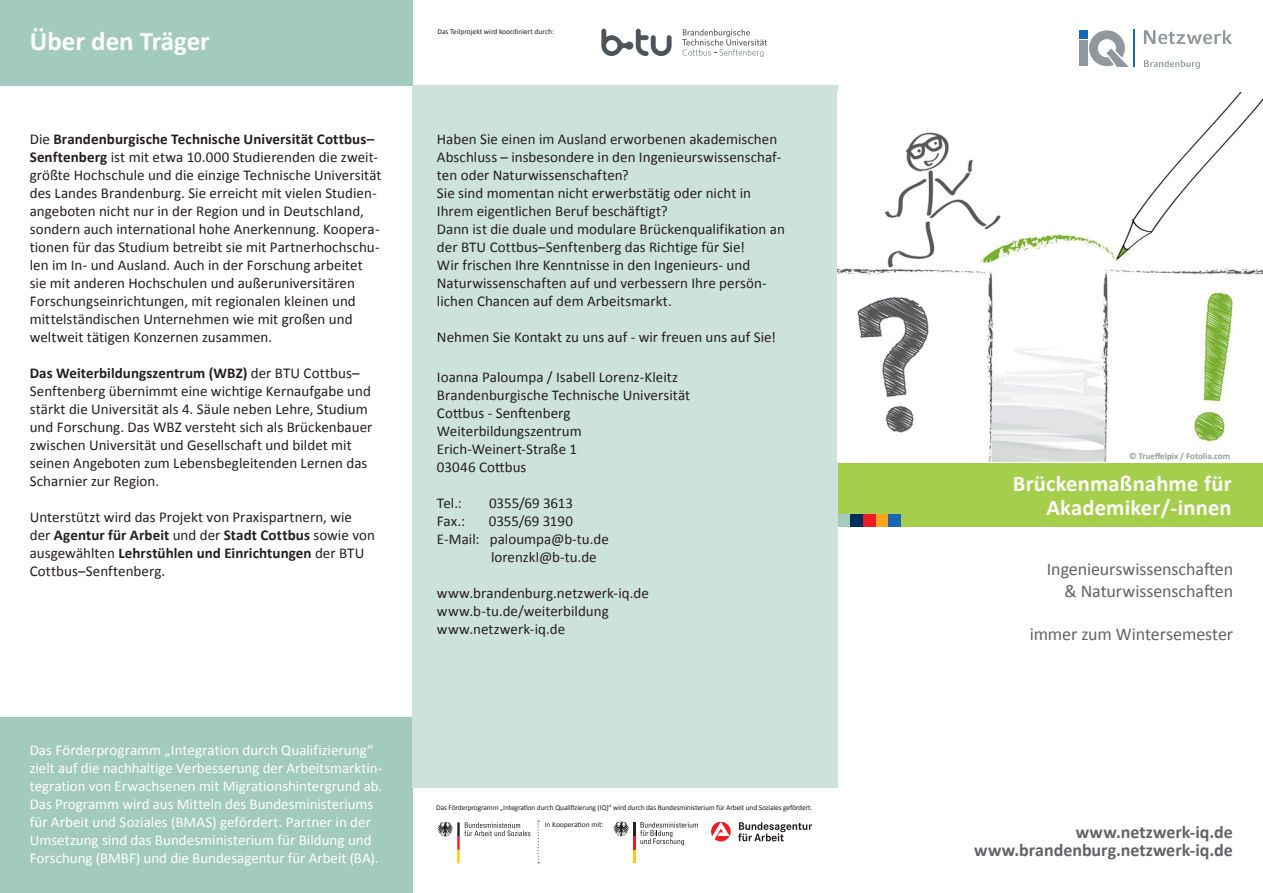
<style>
.page{position:relative;width:1263px;height:893px;background:#fff}
.page>*{position:absolute;margin:0;border:0;box-sizing:border-box;transform-origin:0 0}
._03_Überschrift_weis{font:700 27px "Calibri";color:#fff}
._01_Überschrift_Tite{font:700 22.5px/24px "Calibri";letter-spacing:.01em;color:#fff;text-align:right}
._02_Untertitel_Angab{font:18px "Calibri";letter-spacing:-.005em;color:#636366}
.t1{font:700 18px/18px "Calibri";color:#636366;text-align:right}
._04_Fliesstext{font:15px/18px "Calibri";color:#231f20}
._04_Fliesstext-2{font:15px/18px "Calibri";color:#fff}
.t2{font:700 9px "Calibri";color:#959ca1}
._06_BU_Bildunterschr{font:7.5px "Calibri";letter-spacing:-.02em;color:#231f20}
._06_BU_Bildunterschr-2{font:7.5px "Calibri";color:#231f20}
.s1{font-weight:700}
</style>
<div class="page">
<div style="left:0;top:0;width:412px;height:85px;background:#a2cabf"></div>
<div style="left:0;top:718px;width:412px;height:175px;background:#a2cabf"></div>
<svg style="left:538px;top:821px;width:1px;height:42px"></svg>
<svg style="left:437px;top:822px;width:93px;height:41px"></svg>
<hr style="left:633px;top:849px;width:3px;height:14px;background:#f4cf02">
<svg style="left:613px;top:821px;width:85px;height:28px"></svg>
<svg style="left:738px;top:822px;width:74px;height:19px"></svg>
<svg style="left:711px;top:822px;width:20px;height:19px"></svg>
<div style="left:838px;top:463px;width:425px;height:64px;background:#a4ce4c"></div>
<div style="left:863px;top:514px;width:13px;height:13px;background:#ee1c28"></div>
<div style="left:838px;top:514px;width:12px;height:13px;background:#a2cabf"></div>
<div style="left:876px;top:514px;width:13px;height:13px;background:#f9a51b"></div>
<div style="left:888px;top:514px;width:13px;height:13px;background:#1768b4"></div>
<div style="left:850px;top:514px;width:13px;height:13px;background:#002e5e"></div>
<div style="left:412px;top:85px;width:426px;height:703px;background:#cde2db"></div>
<img style="left:838px;top:93px;width:425px;height:369px">
<div style="left:1079px;top:41px;width:9px;height:25px;background:#90979d"></div>
<div style="left:1079px;top:30px;width:9px;height:9px;background:#1768b4"></div>
<svg style="left:1089px;top:30px;width:40px;height:37px"></svg>
<hr style="left:1134px;top:30px;width:1px;height:37px;background:#1768b4">
<svg style="left:1144px;top:60px;width:56px;height:9px"></svg>
<svg style="left:1144px;top:30px;width:88px;height:14px"></svg>
<svg style="left:601px;top:29px;width:166px;height:28px"></svg>
<p class="_03_Überschrift_weis" style="left:30px;top:22px;width:182px">Über den Träger</p>
<p class="_04_Fliesstext" style="left:30px;top:130px;width:353px">Die <span class="s1">Brandenburgische Technische Universität Cottbus– Senftenberg</span> ist mit etwa 10.000 Studierenden die zweit&shy;größte Hochschule und die einzige Technische Universität des Landes Brandenburg. Sie erreicht mit vielen Studien&shy;angeboten nicht nur in der Region und in Deutschland, sondern auch international hohe Anerkennung. Koopera&shy;tionen für das Studium betreibt sie mit Partnerhochschu&shy;len im In- und Ausland. Auch in der Forschung arbeitet sie mit anderen Hochschulen und außeruniversitären Forschungseinrichtungen, mit regionalen kleinen und mittelständischen Unternehmen wie mit großen und weltweit tätigen Konzernen zusammen.</p>
<p class="_04_Fliesstext" style="left:30px;top:364px;width:344px"><span class="s1">Das Weiterbildungszentrum (WBZ)</span> der BTU Cottbus– Senftenberg übernimmt eine wichtige Kernaufgabe und stärkt die Universität als 4. Säule neben Lehre, Studium und Forschung. Das WBZ versteht sich als Brückenbauer zwischen Universität und Gesellschaft und bildet mit seinen Angeboten zum Lebensbegleitenden Lernen das Scharnier zur Region.</p>
<p class="_04_Fliesstext" style="left:30px;top:508px;width:347px">Unterstützt wird das Projekt von Praxispartnern, wie der <span class="s1">Agentur für Arbeit</span> und der <span class="s1">Stadt Cottbus</span> sowie von ausgewählten <span class="s1">Lehrstühlen und Einrichtungen</span> der BTU Cottbus–Senftenberg.</p>
<p class="_04_Fliesstext-2" style="left:30px;top:741px;width:354px">Das Förderprogramm „Integration durch Qualifizierung“ zielt auf die nachhaltige Verbesserung der Arbeitsmarktin&shy;tegration von Erwachsenen mit Migrationshintergrund ab.<br>Das Programm wird aus Mitteln des Bundesministeriums für Arbeit und Soziales (BMAS) gefördert. Partner in der Umsetzung sind das Bundesministerium für Bildung und Forschung (BMBF) und die Bundesagentur für Arbeit (BA).</p>
<p class="_06_BU_Bildunterschr-2" style="left:437px;top:27px;width:118px">Das Teilprojekt wird koordiniert durch:</p>
<p class="_04_Fliesstext" style="left:437px;top:130px;width:349px">Haben Sie einen im Ausland erworbenen akademischen Abschluss – insbesondere in den Ingenieurswissenschaf&shy;ten oder Naturwissenschaften?<br>Sie sind momentan nicht erwerbstätig oder nicht in Ihrem eigentlichen Beruf beschäftigt?<br>Dann ist die duale und modulare Brückenqualifikation an der BTU Cottbus–Senftenberg das Richtige für Sie!<br>Wir frischen Ihre Kenntnisse in den Ingenieurs- und Naturwissenschaften auf und verbessern Ihre persön&shy;lichen Chancen auf dem Arbeitsmarkt.</p>
<p class="_04_Fliesstext" style="left:437px;top:328px;width:341px">Nehmen Sie Kontakt zu uns auf - wir freuen uns auf Sie!</p>
<p class="_04_Fliesstext" style="left:437px;top:368px;width:255px">Ioanna Paloumpa / Isabell Lorenz-Kleitz<br>Brandenburgische Technische Universität<br>Cottbus - Senftenberg<br>Weiterbildungszentrum<br>Erich-Weinert-Straße 1<br>03046 Cottbus</p>
<p class="_04_Fliesstext" style="left:437px;top:494px;width:26px">Tel.:</p>
<p class="_04_Fliesstext" style="left:489px;top:494px;width:86px">0355/69 3613</p>
<p class="_04_Fliesstext" style="left:437px;top:512px;width:30px">Fax.:</p>
<p class="_04_Fliesstext" style="left:489px;top:512px;width:86px">0355/69 3190</p>
<p class="_04_Fliesstext" style="left:491px;top:530px;width:119px;text-indent:-54px">E-Mail: paloumpa@b-tu.de lorenzkl@b-tu.de</p>
<p class="_04_Fliesstext" style="left:437px;top:584px;width:213px">www.brandenburg.netzwerk-iq.de www.b-tu.de/weiterbildung www.netzwerk-iq.de</p>
<p class="_06_BU_Bildunterschr" style="left:436px;top:802px;width:378px">Das Förderprogramm „Integration durch Qualifizierung (IQ)“ wird durch das Bundesministerium für Arbeit und Soziales gefördert.</p>
<p class="_06_BU_Bildunterschr-2" style="left:545px;top:819px;width:60px">In Kooperation mit:</p>
<p class="t2" style="left:1129px;top:450px;width:103px">© Trueffelpix / Fotolia.com</p>
<p class="_01_Überschrift_Tite" style="left:1013px;top:471px;width:220px">Brückenmaßnahme für<br>Akademiker/-innen</p>
<p class="_02_Untertitel_Angab" style="left:1047px;top:557px;width:188px">Ingenieurswissenschaften</p>
<p class="_02_Untertitel_Angab" style="left:1064px;top:578px;width:170px">&amp; Naturwissenschaften</p>
<p class="_02_Untertitel_Angab" style="left:1030px;top:621px;width:205px">immer zum Wintersemester</p>
<p class="t1" style="left:974px;top:822px;width:260px">www.netzwerk-iq.de www.brandenburg.netzwerk-iq.de</p>
</div>
